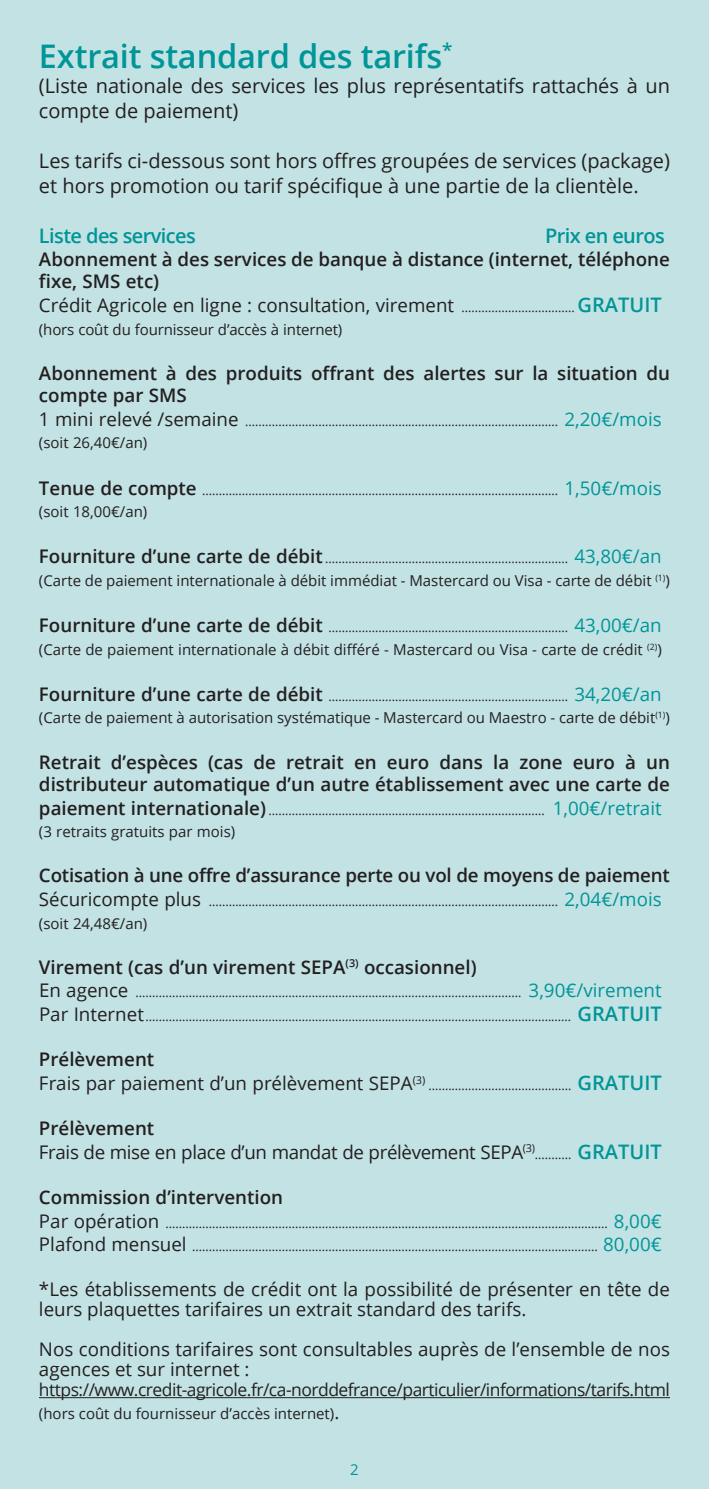
<style>
.page{position:relative;width:709px;height:1489px;background:#fff}
.page>*{position:absolute;margin:0;border:0;box-sizing:border-box;transform-origin:0 0}
.t1{font:600 32.5px "Open Sans";letter-spacing:-.005em;color:#009597}
.t2{font:20px/25px "Open Sans";color:#231f20}
.t3{font:600 20px "Open Sans";letter-spacing:-.03em;color:#009597}
.t4{font:600 18.75px/23.2px "Open Sans";color:#231f20}
.t5{font:18.75px/20px "Open Sans";color:#231f20}
.t6{font:18.75px/23.8px "Open Sans";letter-spacing:-.02em;color:#231f20}
.t7{font:17.5px "Open Sans";letter-spacing:-.03em;color:#231f20}
.t8{font:15px "Open Sans";color:#231f20}
.t9{font:15px "Open Sans";color:#009597}
.t10{font:12.5px/23.8px "Open Sans";color:#231f20}
.s1{font-weight:400}
.s2{font-weight:400;font-size:12.5px}
.s3{font-size:20px;color:#009597}
.s4{font-size:18.75px}
.s5{font-size:18.75px;color:#009597}
.s6{font-weight:600;font-size:18.75px}
.s7{font-weight:600;font-size:20px;color:#009597}
.s8{font-weight:600}
</style>
<div class="page">
<div style="left:0;top:0;width:709px;height:1488px;background:#c3e2e4"></div>
<hr style="left:39px;top:1396px;width:631px;height:1px;background:#231f20">
<h1 class="t1" style="left:39px;top:34px;width:415px">Extrait standard des tarifs<sup>*</sup></h1>
<h2 class="t2" style="left:39px;top:73px;width:632px">(Liste nationale des services les plus représentatifs rattachés à un compte de paiement)</h2>
<h2 class="t2" style="left:39px;top:148px;width:632px">Les tarifs ci-dessous sont hors offres groupées de services (package) et hors promotion ou tarif spécifique à une partie de la clientèle.</h2>
<h2 class="t3" style="left:39px;top:222px;width:158px">Liste des services</h2>
<h2 class="t3" style="left:545px;top:222px;width:121px">Prix en euros</h2>
<h3 class="t4" style="left:39px;top:247px;width:632px">Abonnement à des services de banque à distance (internet, téléphone fixe, SMS etc)<br><span class="s1">Crédit Agricole en ligne : consultation, virement</span> <span class="s2">..................................</span> <span class="s3">GRATUIT</span></h3>
<p class="t8" style="left:39px;top:319px;width:305px">(hors coût du fournisseur d’accès à internet)</p>
<h3 class="t4" style="left:39px;top:361px;width:632px;line-height:22.5px">Abonnement à des produits offrant des alertes sur la situation du compte par SMS</h3>
<p class="t10" style="left:39px;top:409px;width:624px"><span class="s4">1 mini relevé /semaine</span> .............................................................................................. <span class="s5">2,20€/mois</span></p>
<p class="t8" style="left:39px;top:432px;width:110px">(soit 26,40€/an)</p>
<p class="t10" style="left:39px;top:478px;width:624px"><span class="s6">Tenue de compte</span> ........................................................................................................... <span class="s5">1,50€/mois</span></p>
<p class="t8" style="left:39px;top:501px;width:110px">(soit 18,00€/an)</p>
<p class="t10" style="left:39px;top:546px;width:624px"><span class="s6">Fourniture d’une carte de débit</span> ......................................................................... <span class="s5">43,80€/an</span></p>
<p class="t8" style="left:39px;top:570px;width:632px">(Carte de paiement internationale à débit immédiat - Mastercard ou Visa - carte de débit <sup>(1)</sup>)</p>
<p class="t10" style="left:39px;top:615px;width:624px"><span class="s6">Fourniture d’une carte de débit</span> ........................................................................ <span class="s5">43,00€/an</span></p>
<p class="t8" style="left:39px;top:639px;width:624px">(Carte de paiement internationale à débit différé - Mastercard ou Visa - carte de crédit <sup>(2)</sup>)</p>
<p class="t10" style="left:39px;top:684px;width:624px"><span class="s6">Fourniture d’une carte de débit</span> ........................................................................ <span class="s5">34,20€/an</span></p>
<p class="t8" style="left:39px;top:707px;width:632px">(Carte de paiement à autorisation systématique - Mastercard ou Maestro - carte de débit<sup>(1)</sup>)</p>
<h3 class="t4" style="left:39px;top:750px;width:632px;line-height:22.5px">Retrait d’espèces (cas de retrait en euro dans la zone euro à un distributeur automatique d’un autre établissement avec une carte de</h3>
<p class="t10" style="left:39px;top:798px;width:624px"><span class="s6">paiement internationale)</span> ................................................................................... <span class="s5">1,00€/retrait</span></p>
<p class="t8" style="left:39px;top:821px;width:198px">(3 retraits gratuits par mois)</p>
<h3 class="t4" style="left:39px;top:863px;width:632px">Cotisation à une offre d’assurance perte ou vol de moyens de paiement</h3>
<p class="t10" style="left:39px;top:889px;width:624px"><span class="s4">Sécuricompte plus</span> ......................................................................................................... <span class="s5">2,04€/mois</span></p>
<p class="t8" style="left:39px;top:912px;width:110px">(soit 24,48€/an)</p>
<h3 class="t4" style="left:39px;top:954px;width:439px">Virement (cas d’un virement SEPA<sup>(3)</sup> occasionnel)</h3>
<p class="t10" style="left:39px;top:980px;width:624px"><span class="s4">En agence</span> .................................................................................................................... <span class="s5">3,90€/virement<br></span><span class="s4">Par Internet</span>................................................................................................................................ <span class="s7">GRATUIT</span></p>
<h3 class="t5" style="left:39px;top:1046px;width:388px;line-height:23.8px"><span class="s8">Prélèvement<br></span>Frais par paiement d’un prélèvement SEPA<sup>(3)</sup></h3>
<p class="t10" style="left:428px;top:1073px;width:235px">........................................... <span class="s7">GRATUIT</span></p>
<h3 class="t6" style="left:39px;top:1115px;width:497px"><span class="s8">Prélèvement<br></span>Frais de mise en place d’un mandat de prélèvement SEPA<sup>(3)</sup></h3>
<p class="t10" style="left:535px;top:1141px;width:128px">........... <span class="s7">GRATUIT</span></p>
<h3 class="t4" style="left:39px;top:1184px;width:245px">Commission d’intervention</h3>
<p class="t10" style="left:39px;top:1210px;width:624px"><span class="s4">Par opération</span> ..................................................................................................................................... <span class="s5">8,00€<br></span><span class="s4">Plafond mensuel</span> .......................................................................................................................... <span class="s5">80,00€</span></p>
<h3 class="t5" style="left:39px;top:1278px;width:632px">*Les établissements de crédit ont la possibilité de présenter en tête de leurs plaquettes tarifaires un extrait standard des tarifs.</h3>
<h3 class="t5" style="left:39px;top:1338px;width:632px">Nos conditions tarifaires sont consultables auprès de l’ensemble de nos agences et sur internet :</h3>
<h3 class="t7" style="left:39px;top:1377px;width:632px">https://www.credit-agricole.fr/ca-norddefrance/particulier/informations/tarifs.html</h3>
<p class="t8" style="left:39px;top:1402px;width:302px">(hors coût du fournisseur d’accès internet)<span class="s4">.</span></p>
<p class="t9" style="left:350px;top:1458px;width:10px">2</p>
</div>
